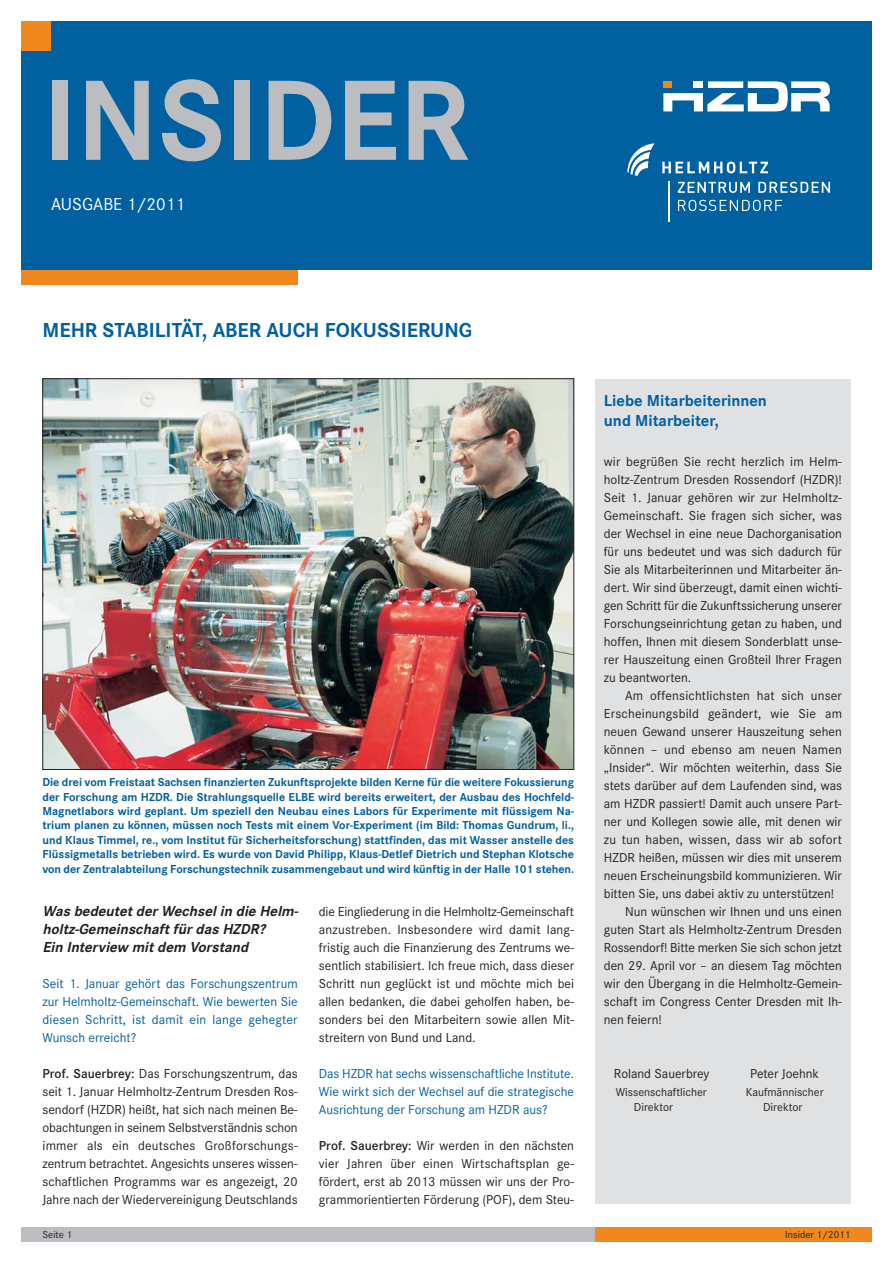
<style>
.page{position:relative;width:893px;height:1263px;background:#fff}
.page>*{position:absolute;margin:0;border:0;box-sizing:border-box;transform-origin:0 0}
.t1{font:700 118.5px "Corporate S";color:#bbbdc0}
.t2{font:700 21px "Corporate S";color:#0060a0}
.t3{font:18px "Corporate S";color:#fff}
.t4{font:700 16.5px/19.5px "Corporate S";color:#0060a0}
.t5{font:italic 700 15px/18px "Corporate S";letter-spacing:-.015em;color:#231f20}
.t6{font:13.5px/18px "Corporate S";color:#231f20;text-align:justify}
.t7{font:13.5px/18px "Corporate S";color:#0060a0;text-align:justify}
.t8{font:700 12px/14.4px "Corporate S";letter-spacing:-.005em;color:#0060a0;text-align:justify}
.t9{font:12px "Corporate S";color:#231f20}
.t10{font:10.5px "Corporate S";color:#231f20}
.s1{font-weight:600}
</style>
<div class="page">
<div style="left:21px;top:21px;width:851px;height:249px;background:#0060a0"></div>
<svg style="left:662px;top:162px;width:106px;height:11px"></svg>
<hr style="left:669px;top:182px;width:1px;height:40px;background:#fff">
<svg style="left:678px;top:182px;width:72px;height:11px"></svg>
<svg style="left:627px;top:143px;width:28px;height:33px"></svg>
<svg style="left:678px;top:200px;width:104px;height:11px"></svg>
<svg style="left:758px;top:182px;width:72px;height:11px"></svg>
<svg style="left:663px;top:81px;width:167px;height:30px"></svg>
<div style="left:21px;top:21px;width:30px;height:30px;background:#f0881e"></div>
<div style="left:21px;top:270px;width:277px;height:15px;background:#f0881e"></div>
<div style="left:21px;top:1227px;width:574px;height:15px;background:#bbbdc0"></div>
<div style="left:595px;top:1227px;width:277px;height:15px;background:#f0881e"></div>
<div style="left:595px;top:379px;width:255px;height:825px;background:#e0e1e2"></div>
<img style="left:45px;top:380px;width:527px;height:388px">
<h1 class="t1" style="left:43px;top:80px;width:428px">INSIDER</h1>
<h3 class="t3" style="left:51px;top:198px;width:135px">AUSGABE 1/2011</h3>
<h2 class="t2" style="left:43px;top:323px;width:431px">MEHR STABILITÄT, ABER AUCH FOKUSSIERUNG</h2>
<p class="t8" style="left:43px;top:776px;width:533px">Die drei vom Freistaat Sachsen finanzierten Zukunftsprojekte bilden Kerne für die weitere Fokussierung der Forschung am HZDR. Die Strahlungsquelle ELBE wird bereits erweitert, der Ausbau des Hochfeld-Magnetlabors wird geplant. Um speziell den Neubau eines Labors für Experimente mit flüssigem Na&shy;trium planen zu können, müssen noch Tests mit einem Vor-Experiment (im Bild: Thomas Gundrum, li., und Klaus Timmel, re., vom Institut für Sicherheitsforschung) stattfinden, das mit Wasser anstelle des Flüssigmetalls betrieben wird. Es wurde von David Philipp, Klaus-Detlef Dietrich und Stephan Klotsche von der Zentralabteilung Forschungstechnik zusammengebaut und wird künftig in der Halle 101 stehen .</p>
<p class="t5" style="left:43px;top:903px;width:259px">Was bedeutet der Wechsel in die Helm&shy;holtz-Gemeinschaft für das HZDR?<br>Ein Interview mit dem Vorstand</p>
<p class="t7" style="left:43px;top:975px;width:257px">Seit 1. Januar gehört das Forschungszentrum zur Helmholtz-Gemeinschaft. Wie bewerten Sie diesen Schritt, ist damit ein lange gehegter Wunsch erreicht?</p>
<p class="t6" style="left:43px;top:1065px;width:257px"><span class="s1">Prof. Sauerbrey:</span> Das Forschungszentrum, das seit 1. Januar Helmholtz-Zentrum Dresden Ros&shy;sendorf (HZDR) heißt, hat sich nach meinen Be&shy;obachtungen in seinem Selbstverständnis schon immer als ein deutsches Großforschungs - zentrum betrachtet. Angesichts unseres wissen&shy;schaftlichen Programms war es angezeigt, 20<br>Jahre nach der Wiedervereinigung Deutschlands</p>
<p class="t6" style="left:319px;top:903px;width:257px">die Eingliederung in die Helmholtz-Gemeinschaft anzustreben. Insbesondere wird damit lang - fristig auch die Finanzierung des Zentrums we&shy;sentlich stabilisiert. Ich freue mich, dass dieser Schritt nun geglückt ist und möchte mich bei allen bedanken, die dabei geholfen haben, be&shy;sonders bei den Mitarbeitern sowie allen Mit&shy;streitern von Bund und Land.</p>
<p class="t7" style="left:319px;top:1065px;width:257px">Das HZDR hat sechs wissenschaftliche Institute.<br>Wie wirkt sich der Wechsel auf die strategische Ausrichtung der Forschung am HZDR aus?</p>
<p class="t6" style="left:319px;top:1137px;width:257px"><span class="s1">Prof. Sauerbrey:</span> Wir werden in den nächsten vier Jahren über einen Wirtschaftsplan ge - fördert, erst ab 2013 müssen wir uns der Pro&shy;grammorientierten Förderung (POF), dem Steu -</p>
<p class="t4" style="left:604px;top:393px;width:165px">Liebe Mitarbeiterinnen und Mitarbeiter,</p>
<p class="t6" style="left:604px;top:453px;width:240px">wir begrüßen Sie recht herzlich im Helm&shy;holtz-Zentrum Dresden Rossendorf (HZDR)!<br>Seit 1. Januar gehören wir zur Helmholtz-Gemeinscha ft. Sie fragen sich sicher, was der Wechsel in eine neue Dachorganisation für uns bedeutet und was sich dadurch für Sie als Mitarbeiterinnen und Mitarbeiter än&shy;dert. Wir sind überzeugt, damit einen wichti&shy;gen Schritt für die Zukunftssicherung unserer Forschungseinrichtung getan zu haben, und hoffen, Ihnen mit diesem Sonderblatt unse&shy;rer Hauszeitung einen Großteil Ihrer Fragen zu beantworten.</p>
<p class="t6" style="left:625px;top:687px;width:218px">Am offensichtlichsten hat sich unser</p>
<p class="t6" style="left:604px;top:705px;width:240px">Erscheinungsbi ld geändert, wie Sie am</p>
<p class="t6" style="left:604px;top:723px;width:240px">neuen Gewand unserer Hauszeitung sehen</p>
<p class="t6" style="left:604px;top:741px;width:240px">können – und ebenso am neuen Namen</p>
<p class="t6" style="left:604px;top:759px;width:240px">„Inside r“. Wir möchten weiterhin, dass Sie</p>
<p class="t6" style="left:604px;top:777px;width:240px">stets darüber auf dem Laufenden sind, was</p>
<p class="t6" style="left:604px;top:795px;width:240px">am HZDR passiert! Damit auch unsere Part-</p>
<p class="t6" style="left:604px;top:813px;width:240px">ner und Kollegen sowie alle, mit denen wir</p>
<p class="t6" style="left:604px;top:831px;width:240px">zu tun haben, wissen, dass wir ab sofort</p>
<p class="t6" style="left:604px;top:849px;width:240px">HZDR heißen, müssen wir dies mit unserem</p>
<p class="t6" style="left:604px;top:867px;width:240px">neuen Erscheinungsbild kommunizieren. Wir</p>
<p class="t6" style="left:604px;top:885px;width:232px">bitten Sie, uns dabei aktiv zu unterstützen!</p>
<p class="t6" style="left:625px;top:903px;width:218px">Nun wünschen wir Ihnen und uns einen</p>
<p class="t6" style="left:604px;top:921px;width:240px">guten Start als Helmholtz-Zentrum Dresden</p>
<p class="t6" style="left:604px;top:939px;width:240px">Rossendorf! Bitte merken Sie sich schon jetzt</p>
<p class="t6" style="left:604px;top:957px;width:240px">den 29. April vor – an diesem Tag möchten</p>
<p class="t6" style="left:604px;top:975px;width:240px">wir den Übergang in die Helmholtz-Gemein-</p>
<p class="t6" style="left:604px;top:993px;width:240px">schaft im Congress Center Dresden mit Ih-</p>
<p class="t6" style="left:604px;top:1011px;width:60px">nen feiern!</p>
<p class="t6" style="left:614px;top:1065px;width:97px">Roland Sauerbrey</p>
<p class="t6" style="left:750px;top:1065px;width:71px">Peter Joehnk</p>
<p class="t9" style="left:616px;top:1087px;width:92px">Wissenschaftlicher</p>
<p class="t9" style="left:746px;top:1087px;width:79px">Kaufmännischer</p>
<p class="t9" style="left:634px;top:1102px;width:41px">Direktor</p>
<p class="t9" style="left:763px;top:1102px;width:41px">Direktor</p>
<p class="t10" style="left:43px;top:1230px;width:31px">Seite 1</p>
<p class="t10" style="left:785px;top:1230px;width:67px">Insider 1/2011</p>
</div>
